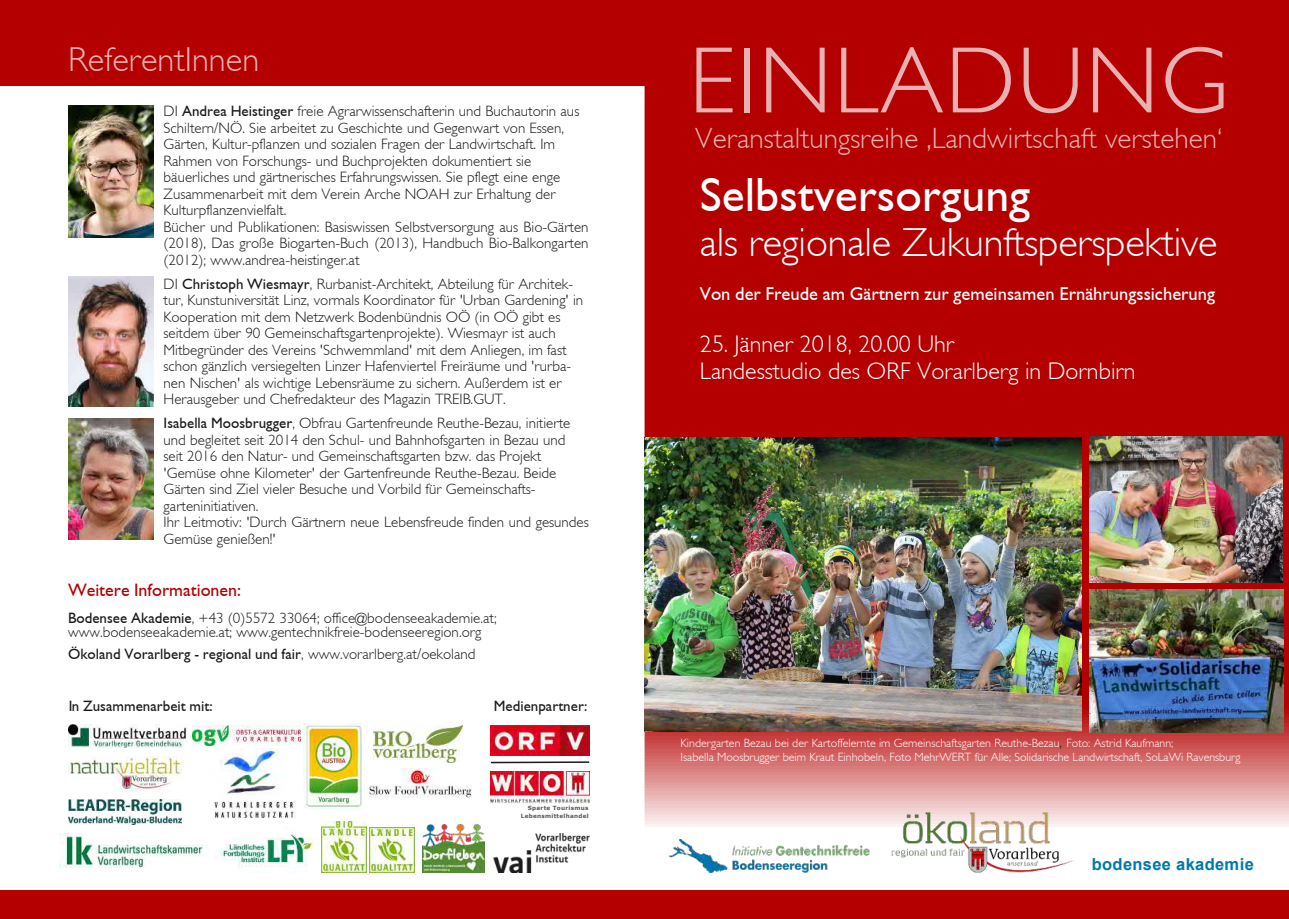
<style>
.page{position:relative;width:1289px;height:919px;background:#fff}
.page>*{position:absolute;margin:0;border:0;box-sizing:border-box;transform-origin:0 0}
.t1{font:94.8px "Garrison Light Sans";letter-spacing:.02em;color:rgb(255 255 255/.7)}
.t2{font:48px "Garrison Light Sans BOLD";color:#fff}
.t3{font:40.5px "Garrison Light Sans";letter-spacing:-.005em;color:#fff}
.t4{font:34.5px "Garrison Light Sans";color:rgb(255 255 255/.7)}
.t5{font:29.25px "Garrison Light Sans";color:rgb(255 255 255/.7)}
.t6{font:24px/27px "Garrison Light Sans";color:#fff}
.t7{font:18.6px "Garrison Light Sans BOLD";color:#fff}
.t8{font:18px "Garrison Light Sans BOLD";color:#b40000}
.t9{font:700 16.5px "Arial";letter-spacing:.02em;color:#0078ab}
.t10{font:15px/16.5px "Garrison Light Sans";color:#1a1917}
.t11{font:15px "Garrison Light Sans BOLD";color:#1a1917}
.t12{font:12px/14px "Garrison Light Sans";color:#fff}
.t13{font:700 5.7px/7.5px "Verdana";letter-spacing:.05em;color:#555657;text-align:right}
.s1{font-family:"Garrison Light Sans BOLD"}
.s2{font-family:"Garrison Light Sans"}
.s3{font-size:15px;color:#1a1917}
</style>
<div class="page">
<div style="left:0;top:889px;width:1288px;height:29px;background:#b40000"></div>
<svg style="left:644px;top:0;width:644px;height:827px;background:#ba1818"></svg>
<img style="left:891px;top:812px;width:184px;height:60px">
<img style="left:670px;top:839px;width:199px;height:33px">
<div style="left:0;top:0;width:653px;height:85px;background:#b40000"></div>
<img style="left:644px;top:437px;width:437px;height:294px">
<img style="left:1089px;top:437px;width:193px;height:146px">
<img style="left:1089px;top:589px;width:194px;height:143px">
<img style="left:68px;top:105px;width:85px;height:132px">
<img style="left:68px;top:277px;width:85px;height:129px">
<img style="left:68px;top:419px;width:85px;height:120px">
<img style="left:59px;top:833px;width:145px;height:35px">
<img style="left:322px;top:821px;width:45px;height:51px">
<img style="left:369px;top:827px;width:45px;height:45px">
<img style="left:219px;top:832px;width:97px;height:37px">
<img style="left:193px;top:725px;width:107px;height:20px">
<img style="left:68px;top:725px;width:120px;height:22px">
<img style="left:303px;top:723px;width:59px;height:86px">
<img style="left:373px;top:725px;width:89px;height:38px">
<img style="left:214px;top:749px;width:82px;height:70px">
<img style="left:490px;top:725px;width:99px;height:30px">
<img style="left:490px;top:771px;width:99px;height:32px">
<img style="left:369px;top:768px;width:103px;height:30px">
<img style="left:493px;top:833px;width:96px;height:39px">
<img style="left:68px;top:756px;width:115px;height:35px">
<img style="left:68px;top:799px;width:114px;height:25px">
<img style="left:422px;top:823px;width:62px;height:49px">
<hr style="left:491px;top:761px;width:98px;height:2px;background:#1a1917">
<h3 class="t4" style="left:68px;top:47px;width:193px">ReferentInnen</h3>
<p class="t10" style="left:164px;top:104px;width:426px">DI <span class="s1">Andrea Heistinger</span> freie Agrarwissenschafterin und Buchautorin aus Schiltern/NÖ. Sie arbeitet zu Geschichte und Gegenwart von Essen, Gärten, Kultur-pflanzen und sozialen Fragen der Landwirtschaft. Im Rahmen von Forschungs- und Buchprojekten dokumentiert sie bäuerliches und gärtnerisches Erfahrungswissen. Sie pflegt eine enge Zusammenarbeit mit dem Verein Arche NOAH zur Erhaltung der Kulturpflanzenvielfalt.<br>Bücher und Publikationen: Basiswissen Selbstversorgung aus Bio-Gärten (2018), Das große Biogarten-Buch (2013), Handbuch Bio-Balkongarten (2012); www.andrea-heistinger.at</p>
<p class="t10" style="left:164px;top:277px;width:421px">DI <span class="s1">Christoph Wiesmayr</span>, Rurbanist-Architekt, Abteilung für Architek&shy;tur, Kunstuniversität Linz, vormals Koordinator für 'Urban Gardening' in Kooperation mit dem Netzwerk Bodenbündnis OÖ (in OÖ gibt es seitdem über 90 Gemeinschaftsgartenprojekte). Wiesmayr ist auch Mitbegründer des Vereins 'Schwemmland' mit dem Anliegen, im fast schon gänzlich versiegelten Linzer Hafenviertel Freiräume und 'rurba&shy;nen Nischen' als wichtige Lebensräume zu sichern. Außerdem ist er Herausgeber und Chefredakteur des Magazin TREIB.GUT.</p>
<p class="t10" style="left:164px;top:416px;width:426px"><span class="s1">Isabella Moosbrugger</span>, Obfrau Gartenfreunde Reuthe-Bezau, initierte und begleitet seit 2014 den Schul- und Bahnhofsgarten in Bezau und seit 2016 den Natur- und Gemeinschaftsgarten bzw. das Projekt 'Gemüse ohne Kilometer' der Gartenfreunde Reuthe-Bezau. Beide Gärten sind Ziel vieler Besuche und Vorbild für Gemeinschafts&shy;garteninitiativen.<br>Ihr Leitmotiv: 'Durch Gärtnern neue Lebensfreude finden und gesundes Gemüse genießen!'</p>
<p class="t8" style="left:68px;top:584px;width:174px">Weitere Informationen:</p>
<p class="t10" style="left:68px;top:613px;width:430px;line-height:14px"><span class="s1">Bodensee Akademie</span>, +43 (0)5572 33064; office@bodenseeakademie.at; www.bodenseeakademie.at; www.gentechnikfreie-bodenseeregion.org</p>
<p class="t11" style="left:68px;top:648px;width:409px">Ökoland Vorarlberg - regional und fair<span class="s2">, www.vorarlberg.at/oekoland</span></p>
<p class="t11" style="left:68px;top:700px;width:146px">In Zusammenarbeit mit:</p>
<p class="t11" style="left:494px;top:700px;width:95px">Medienpartner:</p>
<p class="t13" style="left:521px;top:804px;width:69px">Sparte Tourismus<br>Lebensmittelhandel</p>
<h1 class="t1" style="left:689px;top:47px;width:541px">EINLADUNG</h1>
<h3 class="t5" style="left:695px;top:128px;width:528px">Veranstaltungsreihe ‚Landwirtschaft verstehen‘</h3>
<h2 class="t2" style="left:699px;top:178px;width:332px">Selbstversorgung</h2>
<h3 class="t3" style="left:699px;top:228px;width:519px">als regionale Zukunftsperspektive</h3>
<p class="t7" style="left:699px;top:287px;width:517px">Von der Freude am Gärtnern zur gemeinsamen Ernährungssicherung</p>
<h3 class="t6" style="left:699px;top:333px;width:437px">25. Jänner 2018, 20.00 Uhr<br>Landesstudio des ORF Vorarlberg in Dornbirn</h3>
<p class="t12" style="left:680px;top:737px;width:561px">Kindergarten Bezau bei der Kartoffelernte im Gemeinschaftsgarten Reuthe-Bezau<span class="s3">,</span> Foto: Astrid Kaufmann;<br>Isabella Moosbrugger beim Kraut Einhobeln, Foto MehrWERT für Alle; Solidarische Landwirtschaft, SoLaWi Ravensburg</p>
<p class="t9" style="left:1091px;top:855px;width:163px">bodensee akademie</p>
</div>
